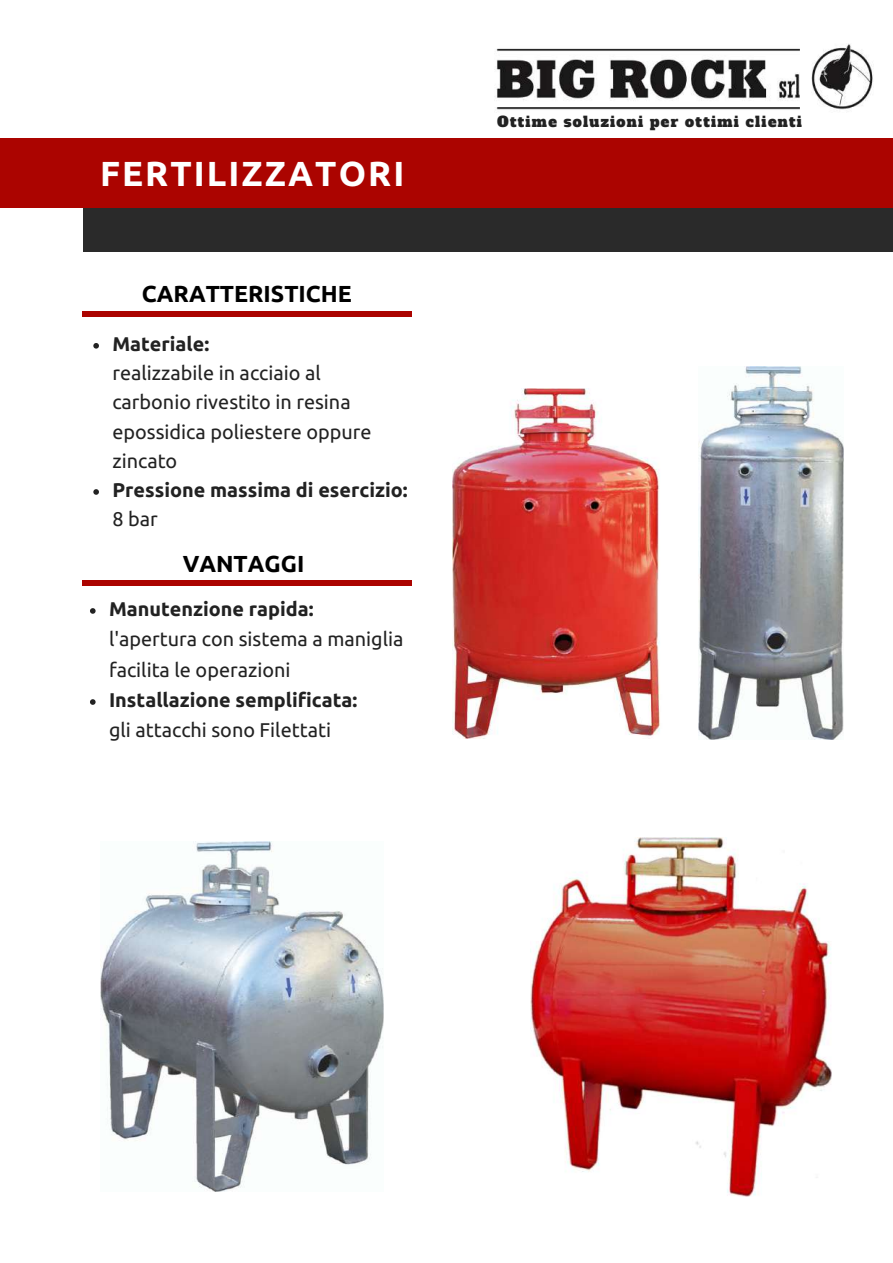
<style>
.page{position:relative;width:893px;height:1263px;background:#fff}
.page>*{position:absolute;margin:0;border:0;box-sizing:border-box;transform-origin:0 0}
.t1{font:700 34.65px "Ubuntu";letter-spacing:.06em;color:#fff}
.t2{font:700 23.1px "Ubuntu";color:#000}
.t3{font:19.8px/29.2px "Ubuntu";color:#222}
.t4{font:700 19.8px "Ubuntu";color:#222}
.t5{font:14.55px "Alfa Slab One";letter-spacing:.09em;color:#222}
</style>
<div class="page">
<div style="left:83px;top:198px;width:809px;height:53px;background:#2a2a2a"></div>
<div style="left:0;top:138px;width:892px;height:70px;background:#ab0400"></div>
<svg style="left:93px;top:343px;width:6px;height:6px"></svg>
<svg style="left:93px;top:489px;width:6px;height:6px"></svg>
<div style="left:82px;top:311px;width:329px;height:6px;background:#ab0400"></div>
<div style="left:82px;top:580px;width:329px;height:5px;background:#ab0400"></div>
<svg style="left:90px;top:608px;width:6px;height:6px"></svg>
<svg style="left:90px;top:699px;width:6px;height:6px"></svg>
<img style="left:531px;top:837px;width:300px;height:359px">
<img style="left:452px;top:389px;width:208px;height:349px">
<img style="left:100px;top:842px;width:283px;height:349px">
<img style="left:698px;top:366px;width:145px;height:373px">
<img style="left:496px;top:43px;width:377px;height:67px">
<h1 class="t1" style="left:100px;top:154px;width:306px">FERTILIZZATORI</h1>
<p class="t2" style="left:142px;top:281px;width:211px">CARATTERISTICHE</p>
<p class="t4" style="left:112px;top:332px;width:98px">Materiale:</p>
<p class="t3" style="left:112px;top:358px;width:261px">realizzabile in acciaio al carbonio rivestito in resina epossidica poliestere oppure zincato</p>
<p class="t4" style="left:112px;top:478px;width:297px">Pressione massima di esercizio:</p>
<p class="t3" style="left:112px;top:504px;width:47px">8 bar</p>
<p class="t2" style="left:183px;top:550px;width:123px">VANTAGGI</p>
<p class="t4" style="left:109px;top:597px;width:206px">Manutenzione rapida:</p>
<p class="t3" style="left:109px;top:624px;width:296px;line-height:30.3px">l'apertura con sistema a maniglia facilita le operazioni</p>
<p class="t4" style="left:109px;top:688px;width:250px">Installazione semplificata:</p>
<p class="t3" style="left:109px;top:715px;width:223px">gli attacchi sono Filettati</p>
<p class="t5" style="left:497px;top:112px;width:306px">Ottime soluzioni per ottimi clienti</p>
</div>
